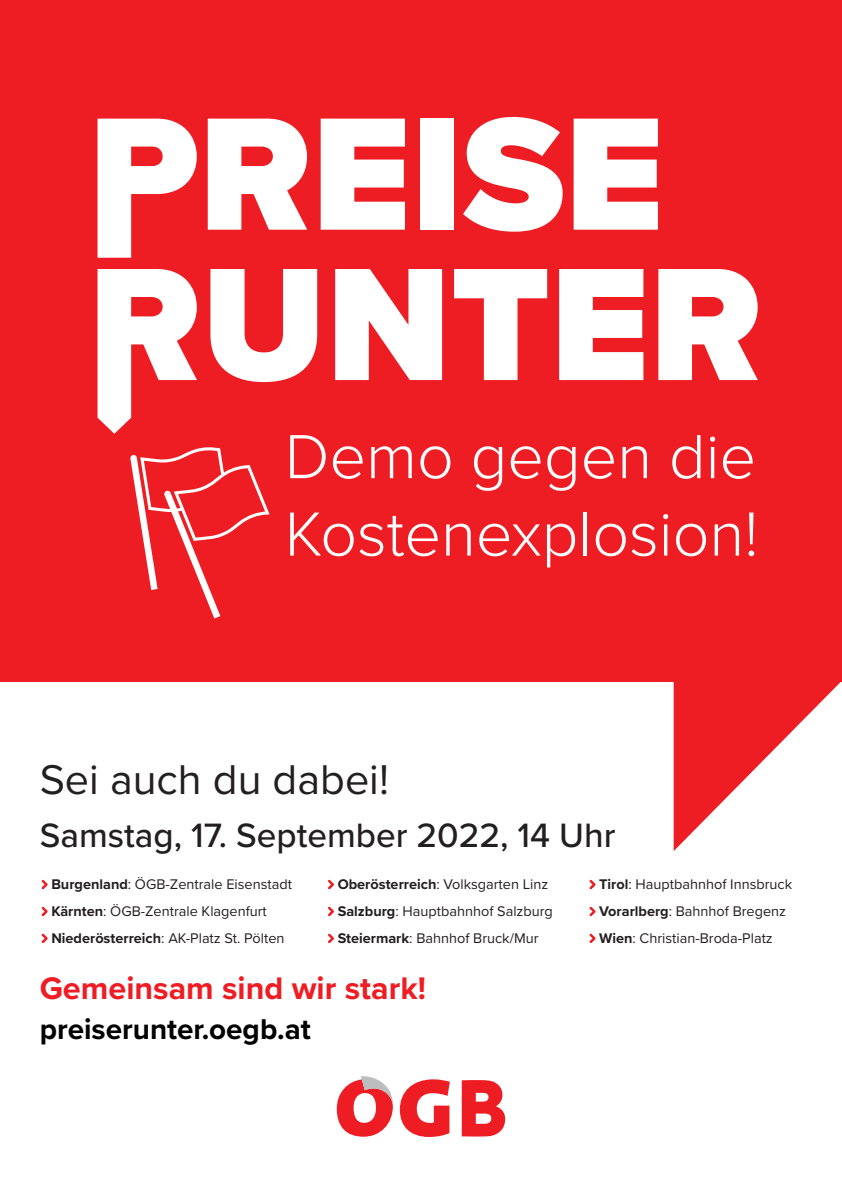
<style>
.page{position:relative;width:842px;height:1192px;background:#fff}
.page>*{position:absolute;margin:0;border:0;box-sizing:border-box;transform-origin:0 0}
.t1{font:300 64.5px/77.4px "Proxima Nova";color:#fff}
.t2{font:43.15px "Proxima Nova";color:#231f20}
.t3{font:500 35.05px "Proxima Nova";color:#231f20}
.t4{font:700 32.35px "Proxima Nova";color:#ee1d23}
.t5{font:700 29.65px "Proxima Nova";color:#000}
.t6{font:14.5px "Proxima Nova";color:#231f20}
.s1{font-weight:700}
</style>
<div class="page">
<svg style="left:674px;top:681px;width:168px;height:170px"></svg>
<div style="left:0;top:0;width:842px;height:681px;background:#ee1d23"></div>
<svg style="left:98px;top:119px;width:99px;height:139px"></svg>
<svg style="left:208px;top:119px;width:99px;height:111px"></svg>
<svg style="left:321px;top:119px;width:84px;height:111px;background:#fcddde"></svg>
<div style="left:420px;top:119px;width:34px;height:111px;background:#fff"></div>
<svg style="left:463px;top:117px;width:100px;height:115px"></svg>
<svg style="left:574px;top:119px;width:84px;height:111px;background:#fcddde"></svg>
<svg style="left:98px;top:269px;width:99px;height:165px"></svg>
<svg style="left:210px;top:269px;width:107px;height:113px"></svg>
<svg style="left:335px;top:269px;width:107px;height:111px"></svg>
<svg style="left:454px;top:269px;width:93px;height:111px"></svg>
<svg style="left:559px;top:269px;width:84px;height:111px;background:#fcddde"></svg>
<svg style="left:658px;top:269px;width:100px;height:111px"></svg>
<svg style="left:130px;top:447px;width:140px;height:171px"></svg>
<svg style="left:42px;top:880px;width:6px;height:9px"></svg>
<svg style="left:328px;top:880px;width:6px;height:9px"></svg>
<svg style="left:589px;top:880px;width:6px;height:9px"></svg>
<svg style="left:42px;top:907px;width:6px;height:9px"></svg>
<svg style="left:328px;top:907px;width:6px;height:9px"></svg>
<svg style="left:589px;top:907px;width:6px;height:9px"></svg>
<svg style="left:42px;top:934px;width:6px;height:9px"></svg>
<svg style="left:328px;top:934px;width:6px;height:9px"></svg>
<svg style="left:589px;top:934px;width:6px;height:9px"></svg>
<svg style="left:462px;top:1080px;width:43px;height:57px"></svg>
<svg style="left:400px;top:1079px;width:50px;height:58px"></svg>
<svg style="left:337px;top:1076px;width:56px;height:61px"></svg>
<h1 class="t1" style="left:285px;top:414px;width:475px">Demo gegen die<br>Kostenexplosion!</h1>
<h2 class="t2" style="left:40px;top:747px;width:351px">Sei auch du dabei!</h2>
<h3 class="t3" style="left:40px;top:809px;width:577px">Samstag, 17. September 2022, 14 Uhr</h3>
<p class="t6" style="left:51px;top:874px;width:242px"><span class="s1">Burgenland</span>: ÖGB-Zentrale Eisenstadt</p>
<p class="t6" style="left:338px;top:874px;width:212px"><span class="s1">Oberösterreich</span>: Volksgarten Linz</p>
<p class="t6" style="left:599px;top:874px;width:194px"><span class="s1">Tirol</span>: Hauptbahnhof Innsbruck</p>
<p class="t6" style="left:51px;top:900px;width:217px"><span class="s1">Kärnten</span>: ÖGB-Zentrale Klagenfurt</p>
<p class="t6" style="left:338px;top:900px;width:217px"><span class="s1">Salzburg</span>: Hauptbahnhof Salzburg</p>
<p class="t6" style="left:599px;top:900px;width:188px"><span class="s1">Vorarlberg</span>: Bahnhof Bregenz</p>
<p class="t6" style="left:51px;top:927px;width:235px"><span class="s1">Niederösterreich</span>: AK-Platz St. Pölten</p>
<p class="t6" style="left:338px;top:927px;width:202px"><span class="s1">Steiermark</span>: Bahnhof Bruck/Mur</p>
<p class="t6" style="left:599px;top:927px;width:175px"><span class="s1">Wien</span>: Christian-Broda-Platz</p>
<h3 class="t4" style="left:40px;top:964px;width:388px">Gemeinsam sind wir stark!</h3>
<h3 class="t5" style="left:40px;top:1007px;width:273px">preiserunter.oegb.at</h3>
</div>
